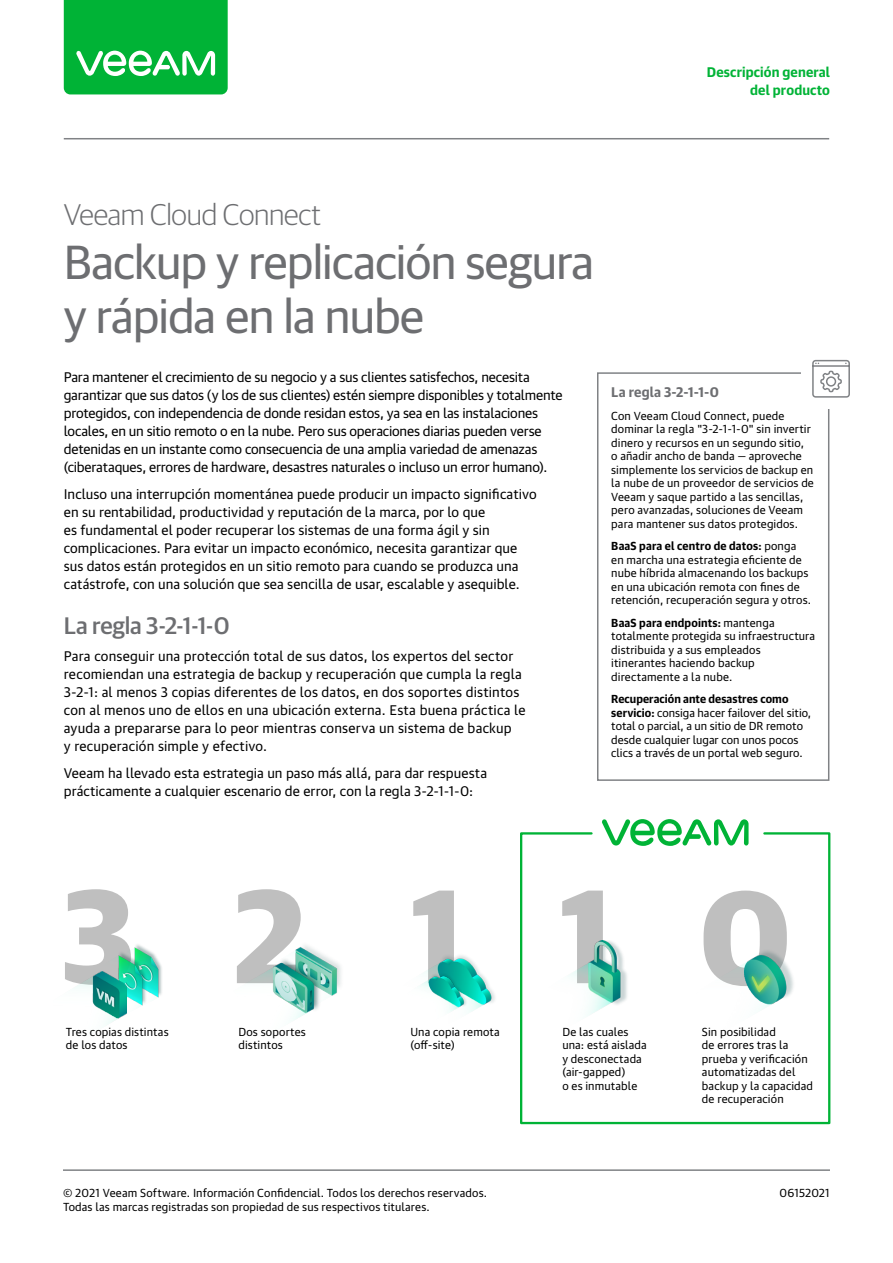
<style>
.page{position:relative;width:893px;height:1263px;background:#fff}
.page>*{position:absolute;margin:0;border:0;box-sizing:border-box;transform-origin:0 0}
.t1{font:48px/54px "Guardian Sans Cy";letter-spacing:-.015em;color:#6d6e71}
.t2{font:300 30px "Guardian Sans Cy";letter-spacing:-.01em;color:#6d6e71}
.t3{font:500 24px "Guardian Sans Cy";letter-spacing:-.01em;color:#6d6e71}
.t4{font:13.5px/18px "Guardian Text Sans Cy";letter-spacing:.005em;color:#000}
.t5{font:13.5px/18px "Guardian Text Sans Cy";letter-spacing:-.015em;color:#000}
.t6{font:700 13.5px/18px "Guardian Text Sans Cy";letter-spacing:.01em;color:#00b336;text-align:right}
.t7{font:700 13.5px "Guardian Text Sans Cy";letter-spacing:.01em;color:#6d6e71}
.t8{font:11.25px/13.5px "Guardian Text Sans Cy";letter-spacing:.01em;color:#000}
.s1{font-weight:700}
</style>
<div class="page">
<hr style="left:63px;top:1169px;width:767px;height:2px;background:#808285">
<hr style="left:64px;top:138px;width:765px;height:1px;background:#808285">
<svg style="left:64px;top:0;width:164px;height:94px;background:#19ba4a"></svg>
<div style="left:597px;top:372px;width:232px;height:409px;border:2px solid #808285"></div>
<div style="left:801px;top:349px;width:60px;height:59px;background:#fff"></div>
<svg style="left:520px;top:831px;width:311px;height:294px"></svg>
<svg style="left:65px;top:889px;width:63px;height:82px"></svg>
<svg style="left:413px;top:890px;width:41px;height:62px"></svg>
<svg style="left:238px;top:889px;width:63px;height:67px"></svg>
<svg style="left:562px;top:890px;width:41px;height:50px"></svg>
<svg style="left:704px;top:890px;width:83px;height:58px"></svg>
<img style="left:107px;top:940px;width:55px;height:59px">
<img style="left:91px;top:949px;width:58px;height:65px">
<img style="left:271px;top:939px;width:70px;height:57px">
<img style="left:425px;top:952px;width:70px;height:61px">
<img style="left:541px;top:940px;width:101px;height:89px">
<img style="left:695px;top:948px;width:101px;height:85px">
<img style="left:65px;top:971px;width:61px;height:54px">
<img style="left:237px;top:956px;width:84px;height:65px">
<img style="left:419px;top:972px;width:49px;height:41px">
<svg style="left:602px;top:819px;width:146px;height:27px"></svg>
<svg style="left:812px;top:359px;width:38px;height:39px"></svg>
<p class="t6" style="left:707px;top:62px;width:125px">Descripción general del producto</p>
<h2 class="t2" style="left:64px;top:194px;width:259px">Veeam Cloud Connect</h2>
<h1 class="t1" style="left:64px;top:231px;width:532px">Backup y replicación segura y rápida en la nube</h1>
<p class="t5" style="left:64px;top:367px;width:500px">Para mantener el crecimiento de su negocio y a sus clientes satisfechos, necesita garantizar que sus datos (y los de sus clientes) estén siempre disponibles y totalmente protegidos, con independencia de donde residan estos, ya sea en las instalaciones locales, en un sitio remoto o en la nube. Pero sus operaciones diarias pueden verse detenidas en un instante como consecuencia de una amplia variedad de amenazas (ciberataques, errores de hardware, desastres naturales o incluso un error humano).</p>
<p class="t4" style="left:64px;top:484px;width:474px">Incluso una interrupción momentánea puede producir un impacto significativo en su rentabilidad, productividad y reputación de la marca, por lo que<br>es fundamental el poder recuperar los sistemas de una forma ágil y sin complicaciones. Para evitar un impacto económico, necesita garantizar que sus datos están protegidos en un sitio remoto para cuando se produzca una catástrofe, con una solución que sea sencilla de usar, escalable y asequible.</p>
<h3 class="t3" style="left:64px;top:609px;width:167px">La regla 3-2-1-1-0</h3>
<p class="t4" style="left:64px;top:646px;width:463px">Para conseguir una protección total de sus datos, los expertos del sector recomiendan una estrategia de backup y recuperación que cumpla la regla 3-2-1: al menos 3 copias diferentes de los datos, en dos soportes distintos con al menos uno de ellos en una ubicación externa. Esta buena práctica le ayuda a prepararse para lo peor mientras conserva un sistema de backup<br>y recuperación simple y efectivo.</p>
<p class="t4" style="left:64px;top:763px;width:425px">Veeam ha llevado esta estrategia un paso más allá, para dar respuesta prácticamente a cualquier escenario de error, con la regla 3-2-1-1-0:</p>
<p class="t7" style="left:611px;top:381px;width:109px">La regla 3-2-1-1-0</p>
<p class="t8" style="left:611px;top:408px;width:204px">Con Veeam Cloud Connect, puede dominar la regla "3-2-1-1-0" sin invertir dinero y recursos en un segundo sitio,<br>o añadir ancho de banda — aproveche simplemente los servicios de backup en la nube de un proveedor de servicios de Veeam y saque partido a las sencillas, pero avanzadas, soluciones de Veeam para mantener sus datos protegidos.</p>
<p class="t8" style="left:611px;top:538px;width:201px"><span class="s1">BaaS para el centro de datos:</span> ponga en marcha una estrategia eficiente de nube híbrida almacenando los backups en una ubicación remota con fines de retención, recuperación segura y otros.</p>
<p class="t8" style="left:611px;top:615px;width:205px"><span class="s1">BaaS para endpoints:</span> mantenga totalmente protegida su infraestructura distribuida y a sus empleados itinerantes haciendo backup directamente a la nube.</p>
<p class="t8" style="left:611px;top:691px;width:201px"><span class="s1">Recuperación ante desastres como servicio:</span> consiga hacer failover del sitio, total o parcial, a un sitio de DR remoto desde cualquier lugar con unos pocos clics a través de un portal web seguro.</p>
<p class="t8" style="left:66px;top:1023px;width:104px">Tres copias distintas de los datos</p>
<p class="t8" style="left:238px;top:1023px;width:69px">Dos soportes distintos</p>
<p class="t8" style="left:410px;top:1023px;width:91px">Una copia remota (off-site)</p>
<p class="t8" style="left:562px;top:1023px;width:86px">De las cuales una: está aislada y desconectada (air-gapped)<br>o es inmutable</p>
<p class="t8" style="left:702px;top:1023px;width:113px">Sin posibilidad<br>de errores tras la prueba y verificación automatizadas del backup y la capacidad de recuperación</p>
<p class="t8" style="left:63px;top:1185px;width:426px">© 2021 Veeam Software. Información Confidencial. Todos los derechos reservados.<br>Todas las marcas registradas son propiedad de sus respectivos titulares.</p>
<p class="t8" style="left:780px;top:1185px;width:52px">06152021</p>
</div>
